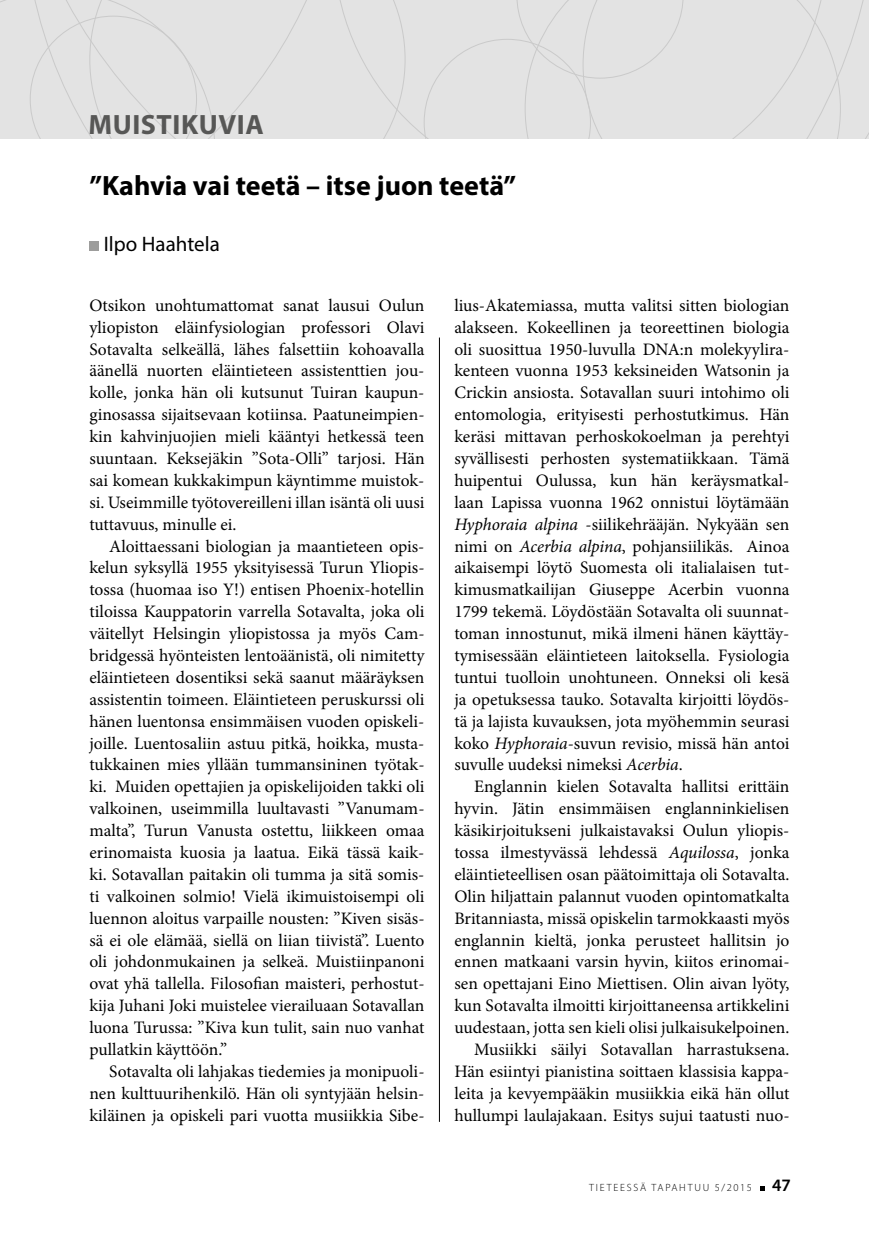
<style>
.page{position:relative;width:869px;height:1241px;background:#fff}
.page>*{position:absolute;margin:0;border:0;box-sizing:border-box;transform-origin:0 0}
.t1{font:700 28px "Myriad Pro";color:#000}
.t2{font:700 28px "Myriad Pro";letter-spacing:.02em;color:#575756}
.t3{font:21px "Myriad Pro";color:#000}
.t4{font:17.5px/21.9px "Minion Pro";color:#000;text-align:justify}
.t5{font:300 10.5px "Myriad Pro";letter-spacing:.17em;color:#000}
.s1{font-style:italic}
.s2{font-weight:600;font-size:17.5px}
</style>
<div class="page">
<svg style="left:760px;top:1186px;width:4px;height:4px"></svg>
<hr style="left:439px;top:337px;width:1px;height:784px;background:#000">
<div style="left:405px;top:0;width:18px;height:139px;background:#e3e3e3"></div>
<div style="left:423px;top:0;width:445px;height:139px;background:#e3e3e3"></div>
<div style="left:0;top:0;width:89px;height:139px;background:#e3e3e3"></div>
<div style="left:89px;top:0;width:316px;height:139px;background:#e3e3e3"></div>
<div style="left:89px;top:241px;width:10px;height:10px;background:#9d9d9c"></div>
<h1 class="t2" style="left:88px;top:106px;width:177px">MUISTIKUVIA</h1>
<h1 class="t1" style="left:89px;top:167px;width:428px">”Kahvia vai teetä – itse juon teetä”</h1>
<p class="t3" style="left:104px;top:231px;width:118px">Ilpo Haahtela</p>
<p class="t4" style="left:89px;top:294px;width:336px">Otsikon unohtumattomat sanat lausui Oulun yliopiston eläinfysiologian professori Olavi Sotavalta selkeällä, lähes falsettiin kohoavalla äänellä nuorten eläintieteen assistenttien jou&shy;kolle, jonka hän oli kutsunut Tuiran kaupun&shy;ginosassa sijaitsevaan kotiinsa. Paatuneimpien&shy;kin kahvinjuojien mieli kääntyi hetkessä teen suuntaan. Keksejäkin ”Sota-Olli” tarjosi. Hän sai komean kukkakimpun käyntimme muistok&shy;si. Useimmille työtovereilleni illan isäntä oli uusi tuttavuus, minulle ei.</p>
<p class="t4" style="left:89px;top:535px;width:336px;text-indent:20px">Aloittaessani biologian ja maantieteen opis&shy;kelun syksyllä 1955 yksityisessä Turun Yliopis&shy;tossa (huomaa iso Y!) entisen Phoenix-hotellin tiloissa Kauppatorin varrella Sotavalta, joka oli väitellyt Helsingin yliopistossa ja myös Cam&shy;bridgessä hyönteisten lentoäänistä, oli nimitetty eläintieteen dosentiksi sekä saanut määräyksen assistentin toimeen. Eläintieteen peruskurssi oli hänen luentonsa ensimmäisen vuoden opiskeli&shy;joille. Luentosaliin astuu pitkä, hoikka, musta&shy;tukkainen mies yllään tummansininen työtak&shy;ki. Muiden opettajien ja opiskelijoiden takki oli valkoinen, useimmilla luultavasti ”Vanumam&shy;malta”, Turun Vanusta ostettu, liikkeen omaa erinomaista kuosia ja laatua. Eikä tässä kaik&shy;ki. Sotavallan paitakin oli tumma ja sitä somis&shy;ti valkoinen solmio! Vielä ikimuistoisempi oli luennon aloitus varpaille nousten: ”Kiven sisäs&shy;sä ei ole elämää, siellä on liian tiivistä”. Luento oli johdonmukainen ja selkeä. Muistiinpanoni ovat yhä tallella. Filosofian maisteri, perhostut&shy;kija Juhani Joki muistelee vierailuaan Sotavallan luona Turussa: ”Kiva kun tulit, sain nuo vanhat pullatkin käyttöön.”</p>
<p class="t4" style="left:89px;top:1060px;width:336px;text-indent:20px">Sotavalta oli lahjakas tiedemies ja monipuoli&shy;nen kulttuurihenkilö. Hän oli syntyjään helsin&shy;kiläinen ja opiskeli pari vuotta musiikkia Sibe-</p>
<p class="t4" style="left:454px;top:294px;width:336px">lius-Akatemiassa, mutta valitsi sitten biologian alakseen. Kokeellinen ja teoreettinen biologia oli suosittua 1950-luvulla DNA:n molekyylira&shy;kenteen vuonna 1953 keksineiden Watsonin ja Crickin ansiosta. Sotavallan suuri intohimo oli entomologia, erityisesti perhostutkimus. Hän keräsi mittavan perhoskokoelman ja perehtyi syvällisesti perhosten systematiikkaan. Tämä huipentui Oulussa, kun hän keräysmatkal&shy;laan Lapissa vuonna 1962 onnistui löytämään <span class="s1">Hyphoraia alpina</span> -siilikehrääjän. Nykyään sen nimi on <span class="s1">Acerbia alpina</span>, pohjansiilikäs. Ainoa aikaisempi löytö Suomesta oli italialaisen tut&shy;kimusmatkailijan Giuseppe Acerbin vuonna 1799 tekemä. Löydöstään Sotavalta oli suunnat&shy;toman innostunut, mikä ilmeni hänen käyttäy&shy;tymisessään eläintieteen laitoksella. Fysiologia tuntui tuolloin unohtuneen. Onneksi oli kesä ja opetuksessa tauko. Sotavalta kirjoitti löydös&shy;tä ja lajista kuvauksen, jota myöhemmin seurasi koko <span class="s1">Hyphoraia</span>-suvun revisio, missä hän antoi suvulle uudeksi nimeksi <span class="s1">Acerbia</span>.</p>
<p class="t4" style="left:454px;top:775px;width:336px;text-align:right">Englannin kielen Sotavalta hallitsi erittäin hyvin. Jätin ensimmäisen englanninkielisen käsikirjoitukseni julkaistavaksi Oulun yliopis&shy;tossa ilmestyvässä lehdessä <span class="s1">Aquilossa</span>, jonka eläintieteellisen osan päätoimittaja oli Sotavalta.<br>Olin hiljattain palannut vuoden opintomatkalta Britanniasta, missä opiskelin tarmokkaasti myös englannin kieltä, jonka perusteet hallitsin jo ennen matkaani varsin hyvin, kiitos erinomai&shy;sen opettajani Eino Miettisen. Olin aivan lyöty, kun Sotavalta ilmoitti kirjoittaneensa artikkelini uudestaan, jotta sen kieli olisi julkaisukelpoinen.<br>Musiikki säilyi Sotavallan harrastuksena.<br>Hän esiintyi pianistina soittaen klassisia kappa&shy;leita ja kevyempääkin musiikkia eikä hän ollut hullumpi laulajakaan. Esitys sujui taatusti nuo-</p>
<p class="t5" style="left:589px;top:1181px;width:203px">TIETEESSÄ TAPAHTUU 5/2015 <span class="s2">47</span></p>
</div>
